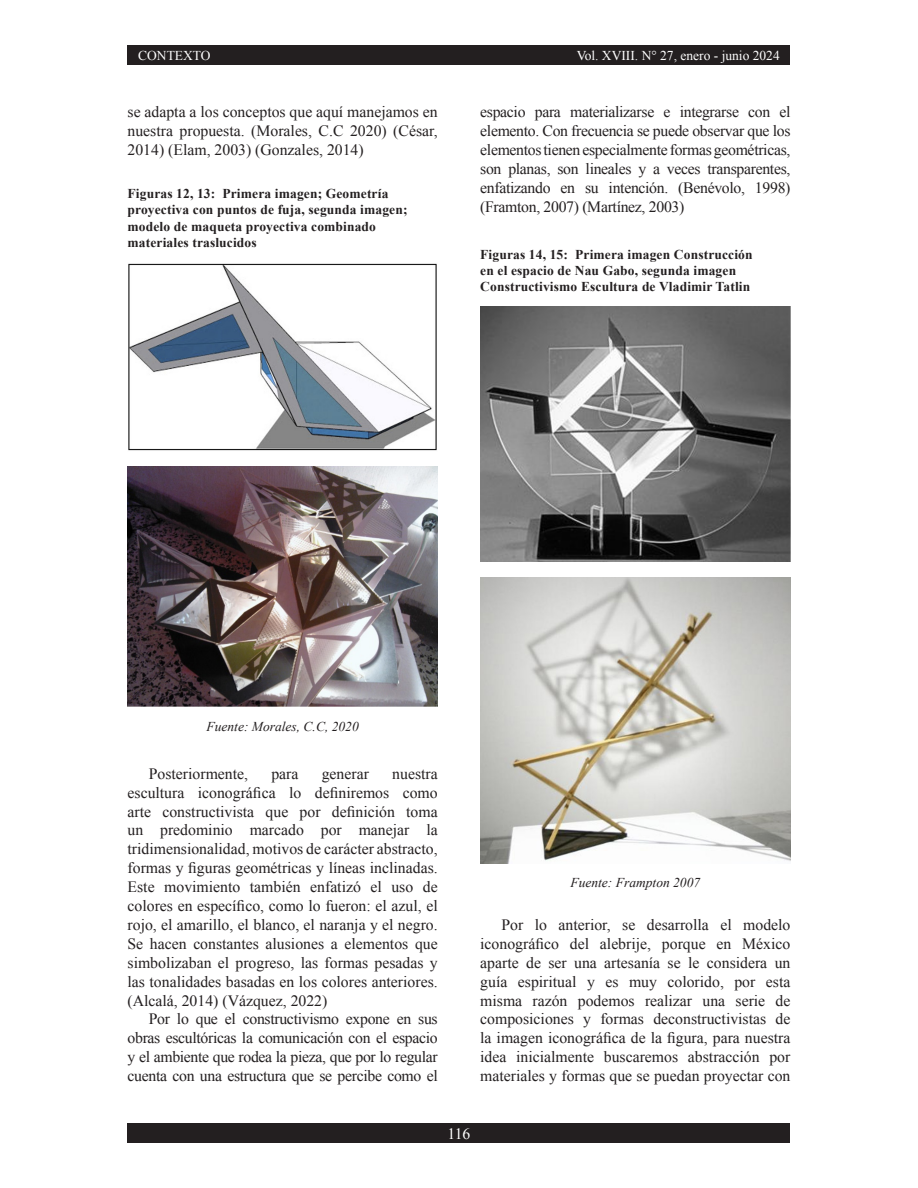
<style>
.page{position:relative;width:918px;height:1188px;background:#fff}
.page>*{position:absolute;margin:0;border:0;box-sizing:border-box;transform-origin:0 0}
.t1{font:15.75px/18.9px "Times New Roman";color:#231f20;text-align:justify}
.t2{font:15.75px "Times New Roman";color:#fff}
.t3{font:700 13.5px/16.2px "Times New Roman";letter-spacing:.01em;color:#231f20}
.t4{font:italic 13.5px "Times New Roman";color:#231f20}
.t5{font:13.5px "Times New Roman";color:#fff}
</style>
<div class="page">
<div style="left:128px;top:1124px;width:662px;height:19px;background:#231f20"></div>
<div style="left:128px;top:45px;width:662px;height:19px;background:#231f20"></div>
<img style="left:128px;top:263px;width:309px;height:188px">
<img style="left:128px;top:466px;width:310px;height:241px">
<img style="left:480px;top:307px;width:310px;height:255px">
<img style="left:480px;top:577px;width:310px;height:286px">
<p class="t5" style="left:138px;top:47px;width:74px">CONTEXTO</p>
<p class="t5" style="left:577px;top:46px;width:205px">Vol. XVIII. N° 27, enero - junio 2024</p>
<p class="t1" style="left:128px;top:102px;width:312px">se adapta a los conceptos que aquí manejamos en nuestra propuesta. (Morales, C.C 2020) (César, 2014) (Elam, 2003) (Gonzales, 2014)</p>
<p class="t3" style="left:128px;top:185px;width:281px">Figuras 12, 13: Primera imagen; Geometría proyectiva con puntos de fuja, segunda imagen; modelo de maqueta proyectiva combinado materiales traslucidos</p>
<p class="t1" style="left:480px;top:102px;width:312px">espacio para materializarse e integrarse con el elemento. Con frecuencia se puede observar que los elementos tienen especialmente formas geométricas, son planas, son lineales y a veces transparentes, enfatizando en su intención. (Benévolo, 1998) (Framton, 2007) (Martínez, 2003)</p>
<p class="t3" style="left:480px;top:246px;width:274px">Figuras 14, 15: Primera imagen Construcción en el espacio de Nau Gabo, segunda imagen<br>Constructivismo Escultura de Vladimir Tatlin</p>
<p class="t4" style="left:207px;top:717px;width:154px">Fuente: Morales, C.C, 2020</p>
<p class="t1" style="left:149px;top:764px;width:101px">Posteriormente,</p>
<p class="t1" style="left:271px;top:764px;width:29px">para</p>
<p class="t1" style="left:322px;top:764px;width:49px">generar</p>
<p class="t1" style="left:128px;top:764px;width:312px;text-indent:265px">nuestra escultura iconográfica lo definiremos como arte constructivista que por definición toma un predominio marcado por manejar la tridimensionalidad, motivos de carácter abstracto, formas y figuras geométricas y líneas inclinadas.<br>Este movimiento también enfatizó el uso de colores en específico, como lo fueron: el azul, el rojo, el amarillo, el blanco, el naranja y el negro.<br>Se hacen constantes alusiones a elementos que simbolizaban el progreso, las formas pesadas y las tonalidades basadas en los colores anteriores. (Alcalá, 2014) (Vázquez, 2022)</p>
<p class="t1" style="left:128px;top:1009px;width:312px;text-indent:21px">Por lo que el constructivismo expone en sus obras escultóricas la comunicación con el espacio y el ambiente que rodea la pieza, que por lo regular cuenta con una estructura que se percibe como el</p>
<p class="t4" style="left:570px;top:873px;width:131px">Fuente: Frampton 2007</p>
<p class="t1" style="left:480px;top:915px;width:312px;text-indent:21px">Por lo anterior, se desarrolla el modelo iconográfico del alebrije, porque en México aparte de ser una artesanía se le considera un guía espiritual y es muy colorido, por esta misma razón podemos realizar una serie de composiciones y formas deconstructivistas de la imagen iconográfica de la figura, para nuestra idea inicialmente buscaremos abstracción por materiales y formas que se puedan proyectar con</p>
<p class="t2" style="left:447px;top:1123px;width:25px">116</p>
</div>
